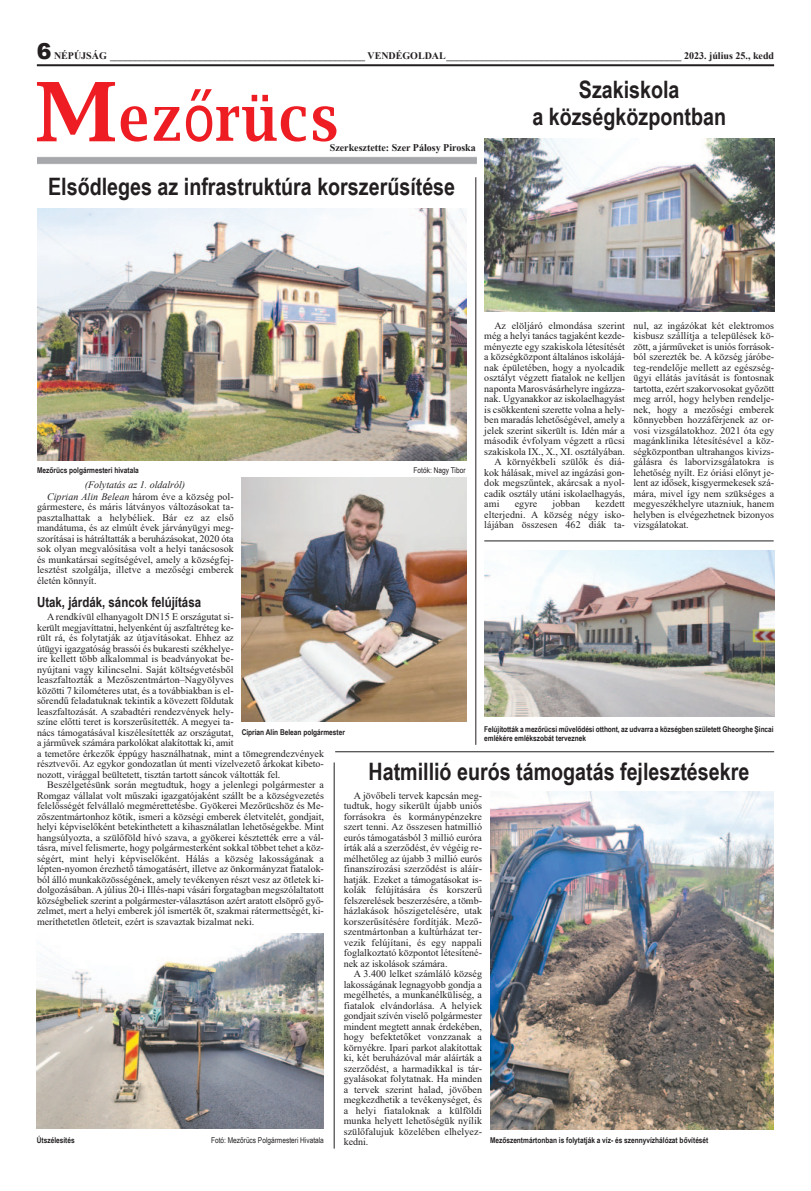
<style>
.page{position:relative;width:811px;height:1191px;background:#fff}
.page>*{position:absolute;margin:0;border:0;box-sizing:border-box;transform-origin:0 0}
.t1{font:600 82px "Lucida Bright";color:#ee1d23;scale:1.1 1}
.t2{font:600 63px "Lucida Bright";letter-spacing:.03em;color:#ee1d23;scale:.86 1}
.t3{font:700 24px/27px "Arial Narrow";color:#231f20;text-align:center}
.t4{font:700 14px "Arial Narrow";color:#231f20}
.t5{font:700 10.3px "Times New Roman";color:#231f20}
.t6{font:10px/10.5px "Times New Roman";color:#231f20;text-align:justify}
.t7{font:700 10px "Times New Roman";color:#231f20}
.t8{font:italic 10px "Times New Roman";color:#231f20}
.t9{font:700 8px/9.6px "Arial Narrow";color:#231f20}
.t10{font:8px "Arial Narrow";color:#231f20}
.s1{font-family:"Arial";font-weight:900;font-size:22px}
.s2{font-family:"Tahoma";font-weight:400}
.s3{font-style:italic}
</style>
<div class="page">
<img style="left:242px;top:478px;width:224px;height:244px">
<img style="left:37px;top:208px;width:429px;height:252px">
<img style="left:37px;top:933px;width:287px;height:195px">
<hr style="left:37px;top:64px;width:737px;height:2px;background:#231f20">
<img style="left:484px;top:138px;width:290px;height:173px">
<img style="left:484px;top:551px;width:290px;height:166px">
<img style="left:490px;top:791px;width:283px;height:338px">
<hr style="left:334px;top:762px;width:1px;height:386px;background:#231f20">
<hr style="left:475px;top:177px;width:1px;height:568px;background:#231f20">
<hr style="left:484px;top:541px;width:289px;height:1px;background:#231f20">
<hr style="left:335px;top:751px;width:439px;height:1px;background:#231f20">
<p class="t7" style="left:37px;top:50px;width:738px"><span class="s1">6</span> NÉPÚJSÁG ___________________________________________________ VENDÉGOLDAL_______________________________________________ 2023. július 25., kedd</p>
<p class="t1" style="left:35px;top:62px;width:76px">M</p>
<p class="t2" style="left:119px;top:80px;width:257px">ez<span class="s2">ő</span>rücs</p>
<p class="t5" style="left:330px;top:142px;width:147px">Szerkesztette: Szer Pálosy Piroska</p>
<p class="t3" style="left:48px;top:173px;width:408px">Elsődleges az infrastruktúra korszerűsítése</p>
<p class="t3" style="left:532px;top:76px;width:195px">Szakiskola<br>a községközpontban</p>
<p class="t6" style="left:484px;top:320px;width:142px;text-indent:10px">Az elöljáró elmondása szerint még a helyi tanács tagjaként kezde&shy;ményezte egy szakiskola létesítését a községközpont általános iskolájá&shy;nak épületében, hogy a nyolcadik osztályt végzett fiatalok ne kelljen naponta Marosvásárhelyre ingázza&shy;nak. Ugyanakkor az iskolaelhagyást is csökkenteni szerette volna a hely&shy;ben maradás lehetőségével, amely a jelek szerint sikerült is. Idén már a második évfolyam végzett a rücsi szakiskola IX., X., XI. osztályában.</p>
<p class="t6" style="left:484px;top:456px;width:142px;text-indent:10px">A környékbeli szülők és diá&shy;kok hálásak, mivel az ingázási gon&shy;dok megszűntek, akárcsak a nyol&shy;cadik osztály utáni iskolaelhagyás, ami</p>
<p class="t6" style="left:633px;top:320px;width:142px">nul, az ingázókat két elektromos kisbusz szállítja a települések kö&shy;zött, a járműveket is uniós források&shy;ból szerezték be. A község járóbe&shy;teg-rendelője mellett az egészség&shy;ügyi ellátás javítását is fontosnak tartotta, ezért szakorvosokat győzött meg arról, hogy helyben rendelje&shy;nek, hogy a mezőségi emberek könnyebben hozzáférjenek az or&shy;vosi vizsgálatokhoz. 2021 óta egy magánklinika létesítésével a köz&shy;ségközpontban ultrahangos kivizs&shy;gálásra és laborvizsgálatokra is lehetőség nyílt. Ez óriási előnyt je&shy;lent az idősek, kisgyermekesek szá&shy;mára, mivel így nem szükséges a megyeszékhelyre utazniuk, hanem helyben is elvégezhetnek bizonyos vizsgálatokat.</p>
<p class="t9" style="left:37px;top:465px;width:103px">Mezőrücs polgármesteri hivatala</p>
<p class="t10" style="left:413px;top:465px;width:53px">Fotók: Nagy Tibor</p>
<p class="t8" style="left:85px;top:479px;width:102px">(Folytatás az 1. oldalról)</p>
<p class="t6" style="left:37px;top:491px;width:198px;text-indent:10px"><span class="s3">Ciprian Alin Belean</span> három éve a község pol&shy;gármestere, és máris látványos változásokat ta&shy;pasztalhattak a helybéliek. Bár ez az első mandátuma, és az elmúlt évek járványügyi meg&shy;szorításai is hátráltatták a beruházásokat, 2020 óta sok olyan megvalósítása volt a helyi tanácsosok és munkatársai segítségével, amely a községfej&shy;lesztést szolgálja, illetve a mezőségi emberek életén könnyít.</p>
<p class="t4" style="left:37px;top:593px;width:165px">Utak, járdák, sáncok felújítása</p>
<p class="t6" style="left:37px;top:611px;width:288px;text-align:left;text-indent:10px">A rendkívül elhanyagolt DN15 E országutat si-<br>került megjavíttatni, helyenként új aszfaltréteg ke-<br>rült rá, és folytatják az útjavításokat. Ehhez az<br>útügyi igazgatóság brassói és bukaresti székhelye-<br>ire kellett több alkalommal is beadványokat be-<br>nyújtani vagy kilincselni. Saját költségvetésből<br>leaszfaltozták a Mezőszentmárton–Nagyölyves<br>közötti 7 kilométeres utat, és a továbbiakban is el-<br>sőrendű feladatuknak tekintik a kövezett földutak<br>leaszfaltozását. A szabadtéri rendezvények hely-<br>színe előtti teret is korszerűsítették. A megyei ta-<br>nács támogatásával kiszélesítették az országutat,<br>a járművek számára parkolókat alakítottak ki, amit<br>a temetőre érkezők éppúgy használhatnak, mint a tömegrendezvények résztvevői. Az egykor gondozatlan út menti vízelvezető árkokat kibeto&shy;nozott, virággal beültetett, tisztán tartott sáncok váltották fel.</p>
<p class="t6" style="left:37px;top:779px;width:288px;text-indent:10px">Beszélgetésünk során megtudtuk, hogy a jelenlegi polgármester a Romgaz vállalat volt műszaki igazgatójaként szállt be a községvezetés felelősségét felvállaló megmérettetésbe. Gyökerei Mezőrücshöz és Me&shy;zőszentmártonhoz kötik, ismeri a községi emberek életvitelét, gondjait, helyi képviselőként betekinthetett a kihasználatlan lehetőségekbe. Mint hangsúlyozta, a szülőföld hívó szava, a gyökerei késztették erre a vál&shy;tásra, mivel felismerte, hogy polgármesterként sokkal többet tehet a köz&shy;ségért, mint helyi képviselőként. Hálás a község lakosságának a lépten-nyomon érezhető támogatásért, illetve az önkormányzat fiatalok&shy;ból álló munkaközösségének, amely tevékenyen részt vesz az ötletek ki&shy;dolgozásában. A július 20-i Illés-napi vásári forgatagban megszólaltatott községbeliek szerint a polgármester-választáson azért aratott elsöprő győ&shy;zelmet, mert a helyi emberek jól ismerték őt, szakmai rátermettségét, ki&shy;meríthetetlen ötleteit, ezért is szavaztak bizalmat neki.</p>
<p class="t6" style="left:515px;top:498px;width:24px">egyre</p>
<p class="t6" style="left:552px;top:498px;width:29px">jobban</p>
<p class="t6" style="left:484px;top:498px;width:142px;text-indent:111px">kezdett elterjedni. A község négy isko&shy;lájában összesen 462 diák ta-</p>
<p class="t9" style="left:484px;top:724px;width:291px">Felújították a mezőrücsi művelődési otthont, az udvarra a községben született Gheorghe Şincai emlékére emlékszobát terveznek</p>
<p class="t9" style="left:242px;top:727px;width:105px">Ciprian Alin Belean polgármester</p>
<p class="t3" style="left:368px;top:758px;width:382px">Hatmillió eurós támogatás fejlesztésekre</p>
<p class="t6" style="left:344px;top:790px;width:140px;text-indent:10px">A jövőbeli tervek kapcsán meg&shy;tudtuk, hogy sikerült újabb uniós forrásokra és kormánypénzekre szert tenni. Az összesen hatmillió eurós támogatásból 3 millió euróra írták alá a szerződést, év végéig re&shy;mélhetőleg az újabb 3 millió eurós finanszírozási szerződést is aláír&shy;hatják. Ezeket a támogatásokat is&shy;kolák felújítására és korszerű felszerelések beszerzésére, a tömb&shy;házlakások hőszigetelésére, utak korszerűsítésére fordítják. Mező&shy;szentmártonban a kultúrházat ter&shy;vezik felújítani, és egy nappali foglalkoztató központot létesítené&shy;nek az iskolások számára.</p>
<p class="t6" style="left:344px;top:968px;width:140px;text-indent:10px">A 3.400 lelket számláló község lakosságának legnagyobb gondja a megélhetés, a munkanélküliség, a fiatalok elvándorlása. A helyiek gondjait szívén viselő polgármester mindent megtett annak érdekében, hogy befektetőket vonzzanak a környékre. Ipari parkot alakítottak ki, két beruházóval már aláírták a szerződést, a harmadikkal is tár&shy;gyalásokat folytatnak. Ha minden a tervek szerint halad, jövőben megkezdhetik a tevékenységet, és a helyi fiataloknak a külföldi munka helyett lehetőségük nyílik szülőfalujuk közelében elhelyez&shy;kedni.</p>
<p class="t9" style="left:37px;top:1135px;width:39px">Útszélesítés</p>
<p class="t10" style="left:211px;top:1135px;width:114px">Fotó: Mezőrücs Polgármesteri Hivatala</p>
<p class="t9" style="left:490px;top:1135px;width:220px">Mezőszentmártonban is folytatják a víz- és szennyvízhálózat bővítését</p>
</div>
